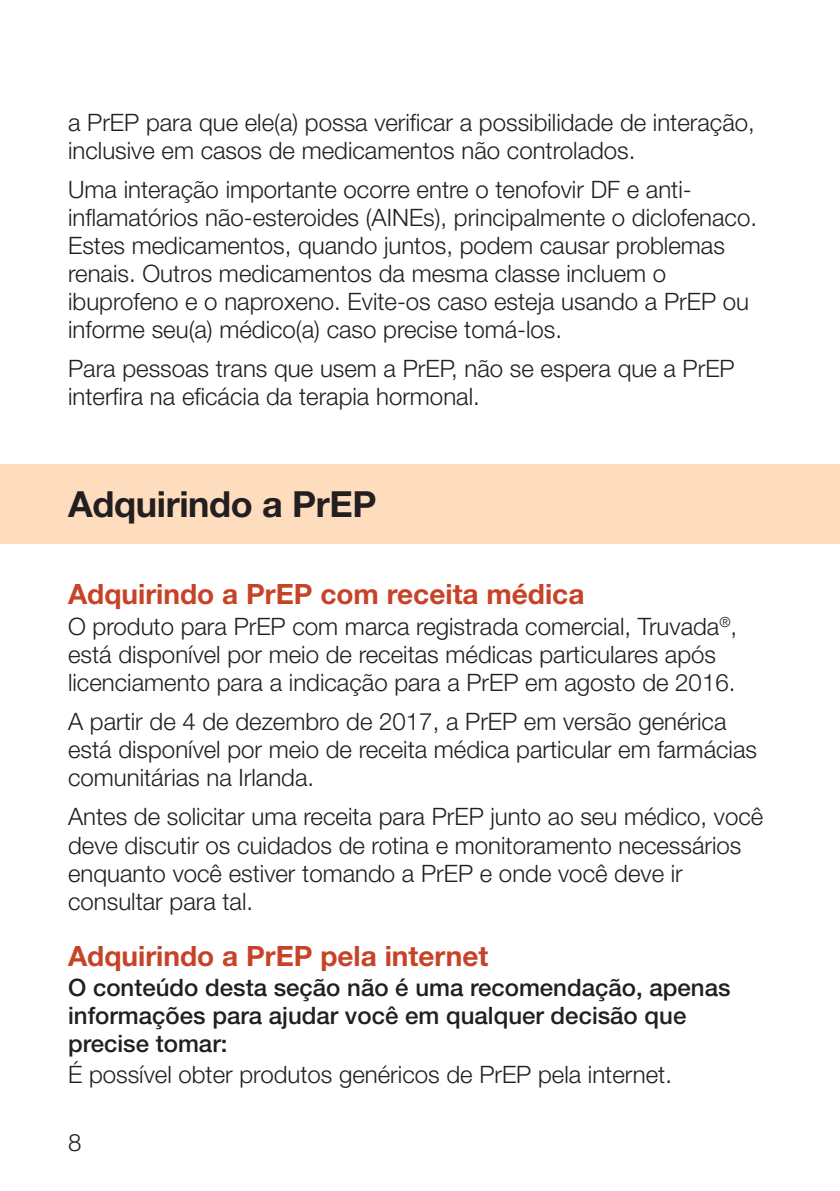
<style>
.page{position:relative;width:840px;height:1191px;background:#fff}
.page>*{position:absolute;margin:0;border:0;box-sizing:border-box;transform-origin:0 0}
.t1{font:700 36px "Helvetica Neue LT Std";letter-spacing:-.01em;color:#231f20}
.t2{font:700 28px "Helvetica Neue LT Std";color:#c74327}
.t3{font:300 24px/28px "Helvetica Neue LT Std";color:#231f20}
.t4{font:500 24px/28px "Helvetica Neue LT Std";color:#231f20}
</style>
<div class="page">
<div style="left:0;top:464px;width:839px;height:80px;background:#fedcbe"></div>
<p class="t3" style="left:68px;top:107px;width:688px">a PrEP para que ele(a) possa verificar a possibilidade de interação, inclusive em casos de medicamentos não controlados.</p>
<p class="t3" style="left:68px;top:175px;width:690px">Uma interação importante ocorre entre o tenofovir DF e anti&shy;inflamatórios não-esteroides (AINEs), principalmente o diclofenaco.<br>Estes medicamentos, quando juntos, podem causar problemas renais. Outros medicamentos da mesma classe incluem o ibuprofeno e o naproxeno. Evite-os caso esteja usando a PrEP ou informe seu(a) médico(a) caso precise tomá-los.</p>
<p class="t3" style="left:68px;top:354px;width:667px">Para pessoas trans que usem a PrEP, não se espera que a PrEP interfira na eficácia da terapia hormonal.</p>
<p class="t1" style="left:68px;top:482px;width:310px">Adquirindo a PrEP</p>
<p class="t2" style="left:68px;top:576px;width:517px">Adquirindo a PrEP com receita médica</p>
<p class="t3" style="left:68px;top:611px;width:670px">O produto para PrEP com marca registrada comercial, Truvada<sup>®</sup>, está disponível por meio de receitas médicas particulares após licenciamento para a indicação para a PrEP em agosto de 2016.</p>
<p class="t3" style="left:68px;top:707px;width:690px">A partir de 4 de dezembro de 2017, a PrEP em versão genérica está disponível por meio de receita médica particular em farmácias comunitárias na Irlanda.</p>
<p class="t3" style="left:68px;top:802px;width:696px">Antes de solicitar uma receita para PrEP junto ao seu médico, você deve discutir os cuidados de rotina e monitoramento necessários enquanto você estiver tomando a PrEP e onde você deve ir consultar para tal.</p>
<p class="t2" style="left:68px;top:938px;width:421px">Adquirindo a PrEP pela internet</p>
<p class="t4" style="left:68px;top:973px;width:663px">O conteúdo desta seção não é uma recomendação, apenas informações para ajudar você em qualquer decisão que precise tomar:</p>
<p class="t3" style="left:68px;top:1060px;width:605px">É possível obter produtos genéricos de PrEP pela internet.</p>
<p class="t3" style="left:68px;top:1128px;width:15px">8</p>
</div>
